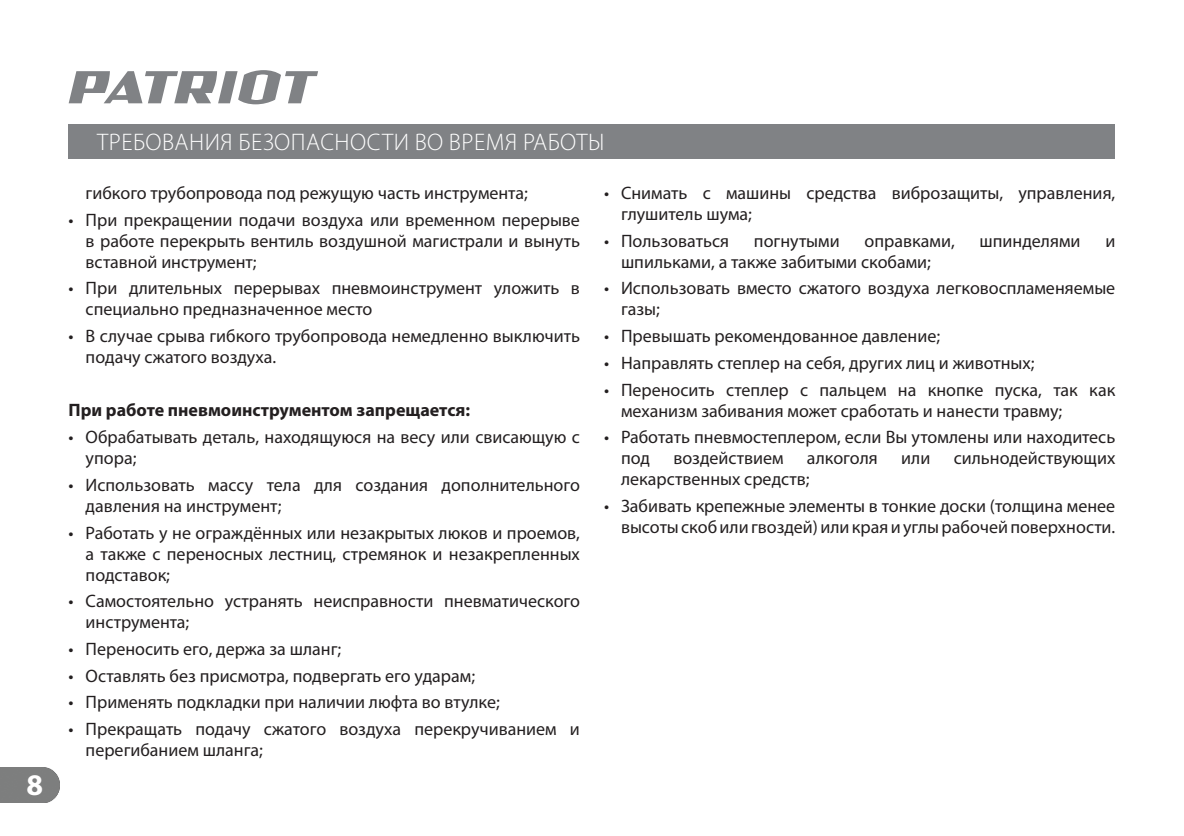
<style>
.page{position:relative;width:1184px;height:836px;background:#fff}
.page>*{position:absolute;margin:0;border:0;box-sizing:border-box;transform-origin:0 0}
.t1{font:700 30px "Myriad Pro";color:#fff}
.t2{font:300 24px "Myriad Pro";letter-spacing:.02em;color:#fff}
.t3{font:18px/21px "Myriad Pro";color:#231f20}
.t4{font:700 18px "Myriad Pro";color:#231f20}
</style>
<div class="page">
<div style="left:69px;top:124px;width:1046px;height:34px;background:#808285"></div>
<div style="left:0;top:767px;width:59px;height:34px;background:#7d7e7e"></div>
<svg style="left:69px;top:70px;width:249px;height:34px"></svg>
<h1 class="t1" style="left:27px;top:773px;width:18px">8</h1>
<h2 class="t2" style="left:97px;top:131px;width:509px">ТРЕБОВАНИЯ БЕЗОПАСНОСТИ ВО ВРЕМЯ РАБОТЫ</h2>
<p class="t3" style="left:86px;top:183px;width:444px">гибкого трубопровода под режущую часть инструмента;</p>
<p class="t3" style="left:86px;top:209px;width:496px;text-align:justify;text-indent:-17px">• При прекращении подачи воздуха или временном перерыве в работе перекрыть вентиль воздушной магистрали и вынуть вставной инструмент;</p>
<p class="t3" style="left:86px;top:278px;width:496px;text-indent:-17px">• При длительных перерывах пневмоинструмент уложить в специально предназначенное место</p>
<p class="t3" style="left:86px;top:326px;width:496px;text-indent:-17px">• В случае срыва гибкого трубопровода немедленно выключить подачу сжатого воздуха.</p>
<p class="t4" style="left:69px;top:403px;width:403px">При работе пневмоинструментом запрещается:</p>
<p class="t3" style="left:86px;top:427px;width:496px;text-indent:-17px">• Обрабатывать деталь, находящуюся на весу или свисающую с упора;</p>
<p class="t3" style="left:86px;top:475px;width:496px;text-indent:-17px">• Использовать массу тела для создания дополнительного давления на инструмент;</p>
<p class="t3" style="left:86px;top:522px;width:496px;text-align:justify;text-indent:-17px">• Работать у не ограждённых или незакрытых люков и проемов, а также с переносных лестниц, стремянок и незакрепленных подставок;</p>
<p class="t3" style="left:86px;top:591px;width:496px;text-indent:-17px">• Самостоятельно устранять неисправности пневматического инструмента;</p>
<p class="t3" style="left:69px;top:639px;width:274px">• Переносить его, держа за шланг;</p>
<p class="t3" style="left:69px;top:665px;width:408px">• Оставлять без присмотра, подвергать его ударам;</p>
<p class="t3" style="left:69px;top:692px;width:433px">• Применять подкладки при наличии люфта во втулке;</p>
<p class="t3" style="left:86px;top:719px;width:496px;text-indent:-17px">• Прекращать подачу сжатого воздуха перекручиванием и перегибанием шланга;</p>
<p class="t3" style="left:621px;top:183px;width:496px;text-indent:-17px">• Снимать с машины средства виброзащиты, управления, глушитель шума;</p>
<p class="t3" style="left:604px;top:231px;width:127px">• Пользоваться</p>
<p class="t3" style="left:754px;top:231px;width:87px">погнутыми</p>
<p class="t3" style="left:864px;top:231px;width:92px">оправками,</p>
<p class="t3" style="left:979px;top:231px;width:102px">шпинделями</p>
<p class="t3" style="left:1105px;top:231px;width:11px">и</p>
<p class="t3" style="left:621px;top:252px;width:311px">шпильками, а также забитыми скобами;</p>
<p class="t3" style="left:621px;top:278px;width:496px;text-indent:-17px">• Использовать вместо сжатого воздуха легковоспламеняемые газы;</p>
<p class="t3" style="left:604px;top:326px;width:338px">• Превышать рекомендованное давление;</p>
<p class="t3" style="left:604px;top:353px;width:432px">• Направлять степлер на себя, других лиц и животных;</p>
<p class="t3" style="left:621px;top:379px;width:496px;text-indent:-17px">• Переносить степлер с пальцем на кнопке пуска, так как механизм забивания может сработать и нанести травму;</p>
<p class="t3" style="left:621px;top:427px;width:496px;text-indent:-17px">• Работать пневмостеплером, если Вы утомлены или находитесь под</p>
<p class="t3" style="left:673px;top:448px;width:112px">воздействием</p>
<p class="t3" style="left:807px;top:448px;width:72px">алкоголя</p>
<p class="t3" style="left:901px;top:448px;width:31px">или</p>
<p class="t3" style="left:954px;top:448px;width:163px">сильнодействующих</p>
<p class="t3" style="left:621px;top:469px;width:190px">лекарственных средств;</p>
<p class="t3" style="left:604px;top:496px;width:513px;text-align:right">• Забивать крепежные элементы в тонкие доски (толщина менее высоты скоб или гвоздей) или края и углы рабочей поверхности.</p>
</div>
